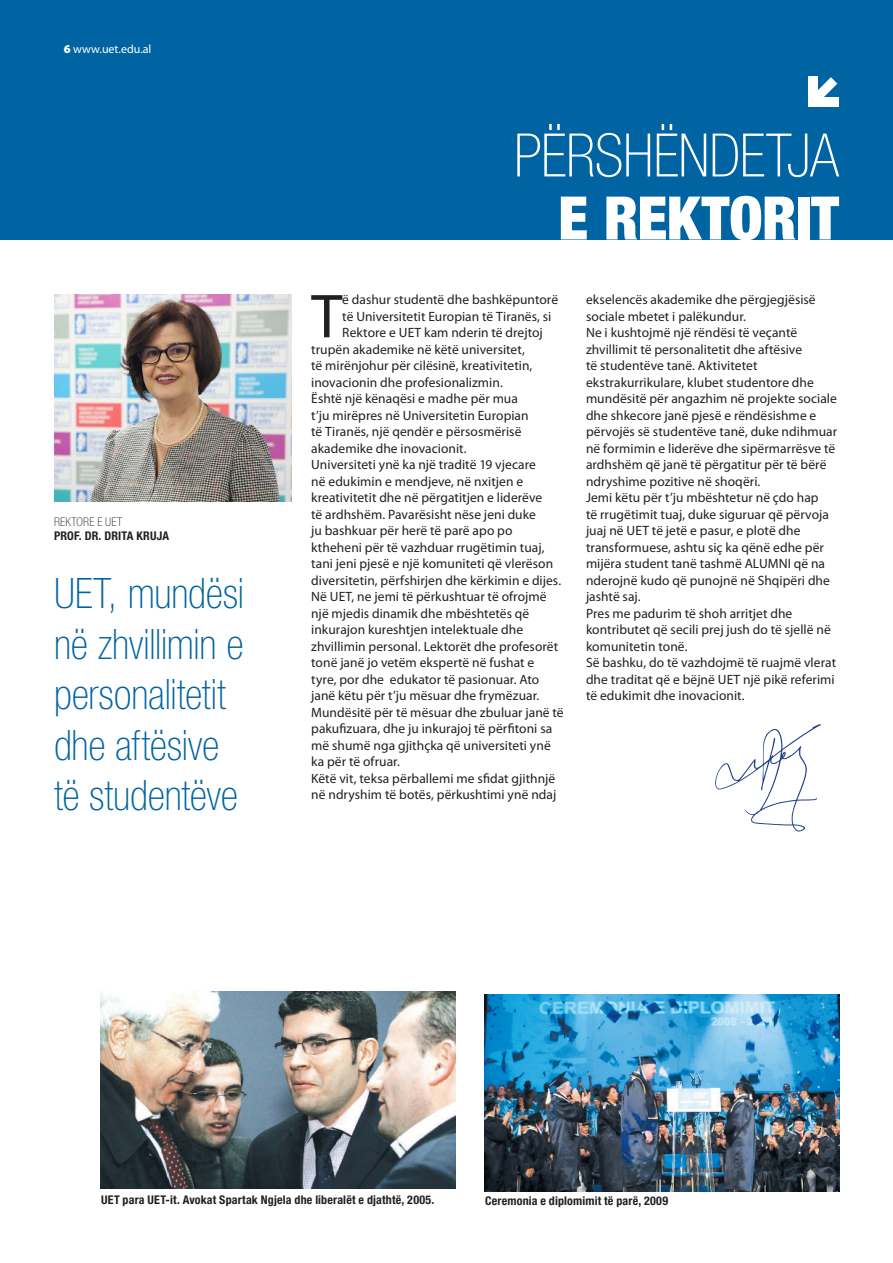
<style>
.page{position:relative;width:893px;height:1263px;background:#fff}
.page>*{position:absolute;margin:0;border:0;box-sizing:border-box;transform-origin:0 0}
.tekst{font:62.4px "Myriad Pro";color:#231f20}
.Tit_1{font:100 condensed 60px "Helvetica Neue";letter-spacing:-.01em;color:#fff}
.Tit_1-2{font:900 condensed 60px "Helvetica Neue";letter-spacing:-.005em;color:#fff}
.Tit_1-3{font:100 condensed 42px/50.4px "Helvetica Neue";letter-spacing:-.005em;color:#0064a2;text-align:justify}
.tekst-2{font:13.5px/16.5px "Myriad Pro";letter-spacing:.005em;color:#231f20}
.Tit_1-4{font:700 condensed 12px "Helvetica Neue";letter-spacing:.015em;color:#231f20}
.t1{font:12px "Myriad Pro";color:#fff}
.Tit_1-5{font:100 condensed 12px "Helvetica Neue";letter-spacing:.015em;color:#231f20}
.s1{font-weight:900}
</style>
<div class="page">
<img style="left:100px;top:992px;width:356px;height:197px">
<img style="left:484px;top:994px;width:355px;height:198px">
<div style="left:0;top:0;width:893px;height:239px;background:#0064a2"></div>
<img style="left:54px;top:294px;width:238px;height:207px">
<div style="left:808px;top:76px;width:10px;height:30px;background:#fff"></div>
<svg style="left:818px;top:77px;width:19px;height:20px"></svg>
<div style="left:809px;top:97px;width:30px;height:9px;background:#fff"></div>
<svg style="left:715px;top:724px;width:106px;height:108px"></svg>
<p class="t1" style="left:64px;top:41px;width:89px"><span class="s1">6</span> www.uet.edu.al</p>
<p class="Tit_1-5" style="left:54px;top:515px;width:70px">REKTORE E UET</p>
<p class="Tit_1-4" style="left:54px;top:528px;width:117px">PROF. DR. DRITA KRUJA</p>
<p class="Tit_1-3" style="left:54px;top:568px;width:191px">UET, mundësi në zhvillimin e personalitetit</p>
<p class="Tit_1-3" style="left:54px;top:719px;width:167px">dhe aftësive</p>
<p class="Tit_1-3" style="left:54px;top:770px;width:186px">të studentëve</p>
<p class="Tit_1" style="left:514px;top:122px;width:327px">PËRSHËNDETJA</p>
<p class="Tit_1-2" style="left:558px;top:181px;width:282px">E REKTORIT</p>
<p class="tekst" style="left:311px;top:278px;width:33px">T</p>
<p class="tekst-2" style="left:342px;top:291px;width:217px">ë dashur studentë dhe bashkëpuntorë</p>
<p class="tekst-2" style="left:342px;top:308px;width:211px">të Universitetit Europian të Tiranës, si</p>
<p class="tekst-2" style="left:342px;top:324px;width:202px">Rektore e UET kam nderin të drejtoj</p>
<p class="tekst-2" style="left:311px;top:341px;width:215px">trupën akademike në këtë universitet,</p>
<p class="tekst-2" style="left:311px;top:357px;width:223px">të mirënjohur për cilësinë, kreativitetin,</p>
<p class="tekst-2" style="left:311px;top:374px;width:193px">inovacionin dhe profesionalizmin.</p>
<p class="tekst-2" style="left:311px;top:390px;width:219px">Është një kënaqësi e madhe për mua t’ju mirëpres në Universitetin Europian të Tiranës, një qendër e përsosmërisë akademike dhe inovacionit.</p>
<p class="tekst-2" style="left:311px;top:456px;width:251px">Universiteti ynë ka një traditë 19 vjecare<br>në edukimin e mendjeve, në nxitjen e kreativitetit dhe në përgatitjen e liderëve<br>të ardhshëm. Pavarësisht nëse jeni duke<br>ju bashkuar për herë të parë apo po ktheheni për të vazhduar rrugëtimin tuaj, tani jeni pjesë e një komuniteti që vlerëson diversitetin, përfshirjen dhe kërkimin e dijes.</p>
<p class="tekst-2" style="left:311px;top:588px;width:254px">Në UET, ne jemi të përkushtuar të ofrojmë një mjedis dinamik dhe mbështetës që inkurajon kureshtjen intelektuale dhe zhvillimin personal. Lektorët dhe profesorët tonë janë jo vetëm ekspertë në fushat e<br>tyre, por dhe edukator të pasionuar. Ato janë këtu për t’ju mësuar dhe frymëzuar.<br>Mundësitë për të mësuar dhe zbuluar janë të pakufizuara, dhe ju inkurajoj të përfitoni sa më shumë nga gjithçka që universiteti ynë ka për të ofruar.</p>
<p class="tekst-2" style="left:311px;top:770px;width:247px">Këtë vit, teksa përballemi me sfidat gjithnjë në ndryshim të botës, përkushtimi ynë ndaj</p>
<p class="tekst-2" style="left:586px;top:291px;width:231px">ekselencës akademike dhe përgjegjësisë sociale mbetet i palëkundur.</p>
<p class="tekst-2" style="left:586px;top:324px;width:253px">Ne i kushtojmë një rëndësi të veçantë zhvillimit të personalitetit dhe aftësive<br>të studentëve tanë. Aktivitetet ekstrakurrikulare, klubet studentore dhe mundësitë për angazhim në projekte sociale dhe shkecore janë pjesë e rëndësishme e përvojës së studentëve tanë, duke ndihmuar në formimin e liderëve dhe sipërmarrësve të ardhshëm që janë të përgatitur për të bërë ndryshime pozitive në shoqëri.</p>
<p class="tekst-2" style="left:586px;top:489px;width:245px">Jemi këtu për t’ju mbështetur në çdo hap të rrugëtimit tuaj, duke siguruar që përvoja juaj në UET të jetë e pasur, e plotë dhe transformuese, ashtu siç ka qënë edhe për mijëra student tanë tashmë ALUMNI që na nderojnë kudo që punojnë në Shqipëri dhe jashtë saj.</p>
<p class="tekst-2" style="left:586px;top:605px;width:246px">Pres me padurim të shoh arritjet dhe kontributet që secili prej jush do të sjellë në komunitetin tonë.</p>
<p class="tekst-2" style="left:586px;top:654px;width:252px;text-align:justify">Së bashku, do të vazhdojmë të ruajmë vlerat dhe traditat që e bëjnë UET një pikë referimi të edukimit dhe inovacionit.</p>
<p class="Tit_1-4" style="left:101px;top:1192px;width:335px">UET para UET-it. Avokat Spartak Ngjela dhe liberalët e djathtë, 2005.</p>
<p class="Tit_1-4" style="left:485px;top:1193px;width:185px">Ceremonia e diplomimit të parë, 2009</p>
</div>
